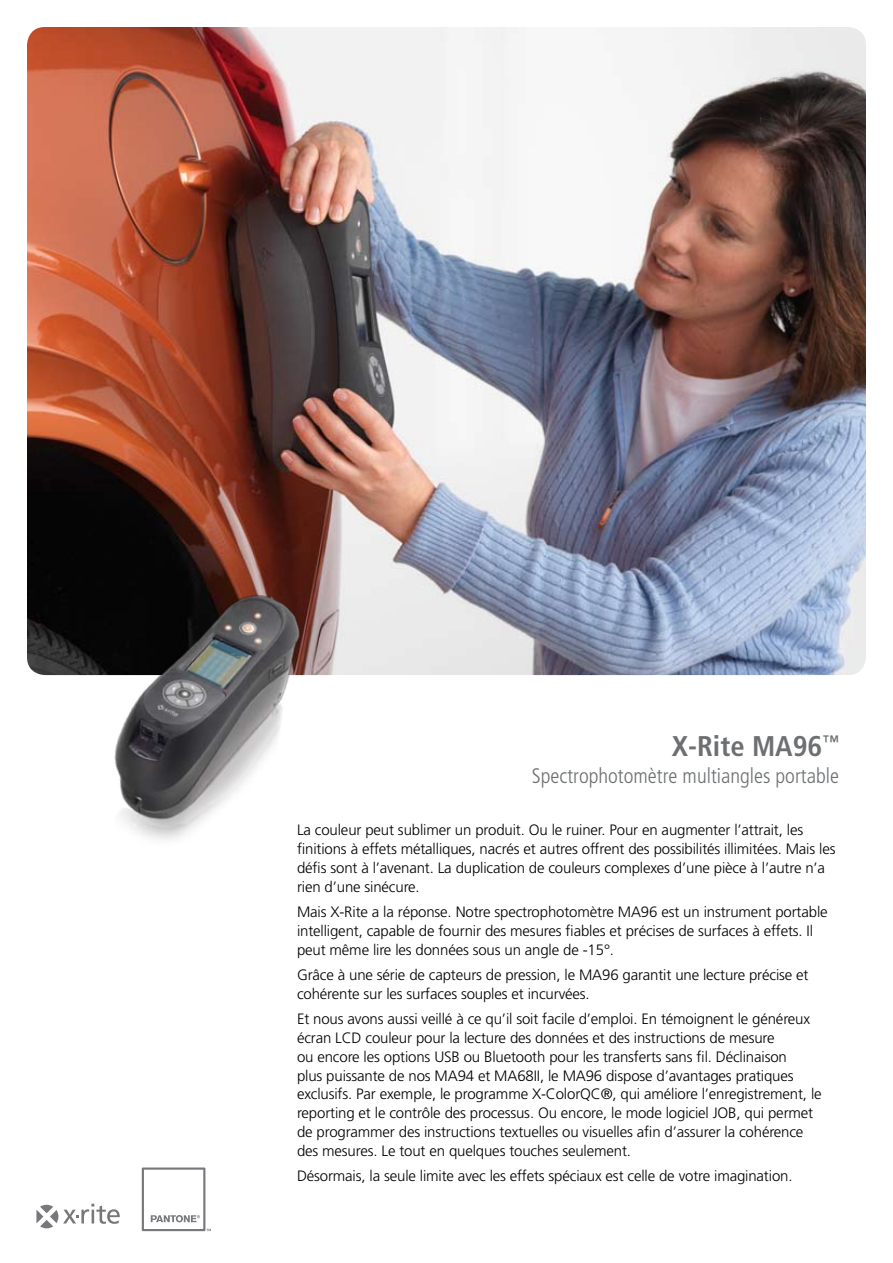
<style>
.page{position:relative;width:893px;height:1263px;background:#fff}
.page>*{position:absolute;margin:0;border:0;box-sizing:border-box;transform-origin:0 0}
.t1{font:700 condensed 28.5px "Frutiger";color:#6d6f71}
.t2{font:300 condensed 21px "Frutiger";color:#6d6f71}
.t3{font:300 15px/18.8px "Frutiger";letter-spacing:-.01em;color:#000}
</style>
<div class="page">
<img style="left:27px;top:27px;width:839px;height:648px">
<img style="left:94px;top:580px;width:214px;height:260px">
<svg style="left:142px;top:1167px;width:69px;height:64px"></svg>
<svg style="left:36px;top:1204px;width:84px;height:24px"></svg>
<h1 class="t1" style="left:672px;top:729px;width:169px">X-Rite MA96<sup>™</sup></h1>
<h2 class="t2" style="left:532px;top:764px;width:308px">Spectrophotomètre multiangles portable</h2>
<p class="t3" style="left:297px;top:821px;width:540px">La couleur peut sublimer un produit. Ou le ruiner. Pour en augmenter l’attrait, les finitions à effets métalliques, nacrés et autres offrent des possibilités illimitées. Mais les défis sont à l’avenant. La duplication de couleurs complexes d’une pièce à l’autre n’a rien d’une sinécure.</p>
<p class="t3" style="left:297px;top:902px;width:532px">Mais X-Rite a la réponse. Notre spectrophotomètre MA96 est un instrument portable intelligent, capable de fournir des mesures fiables et précises de surfaces à effets. Il peut même lire les données sous un angle de -15°.</p>
<p class="t3" style="left:297px;top:965px;width:513px">Grâce à une série de capteurs de pression, le MA96 garantit une lecture précise et cohérente sur les surfaces souples et incurvées.</p>
<p class="t3" style="left:297px;top:1010px;width:526px">Et nous avons aussi veillé à ce qu’il soit facile d’emploi. En témoignent le généreux écran LCD couleur pour la lecture des données et des instructions de mesure<br>ou encore les options USB ou Bluetooth pour les transferts sans fil. Déclinaison<br>plus puissante de nos MA94 et MA68II, le MA96 dispose d’avantages pratiques exclusifs. Par exemple, le programme X-ColorQC®, qui améliore l’enregistrement, le reporting et le contrôle des processus. Ou encore, le mode logiciel JOB, qui permet de programmer des instructions textuelles ou visuelles afin d’assurer la cohérence des mesures. Le tout en quelques touches seulement.</p>
<p class="t3" style="left:297px;top:1166px;width:497px">Désormais, la seule limite avec les effets spéciaux est celle de votre imagination.</p>
</div>
